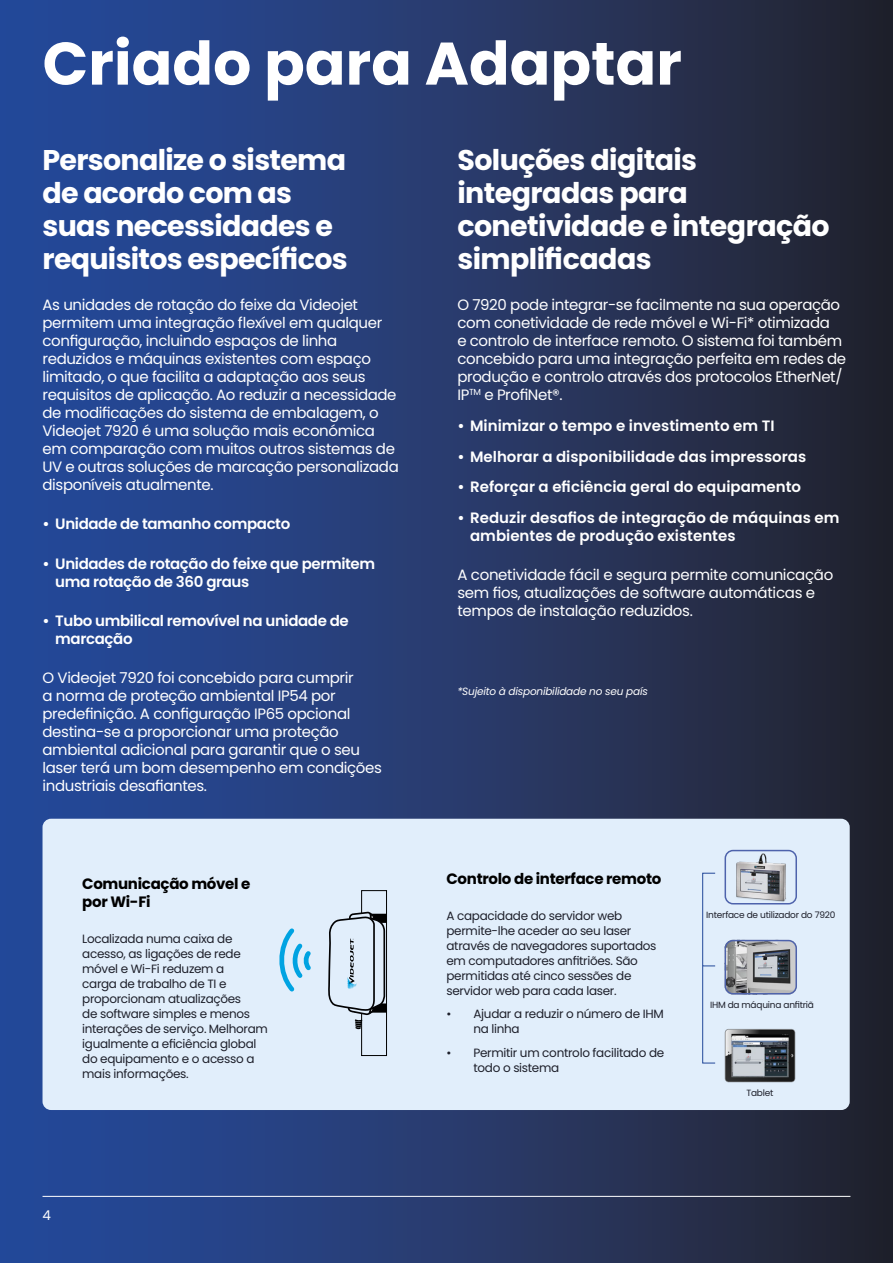
<style>
.page{position:relative;width:893px;height:1263px;background:#fff}
.page>*{position:absolute;margin:0;border:0;box-sizing:border-box;transform-origin:0 0}
.t1{font:700 60px "Poppins";color:#fff}
.t2{font:700 28.5px/33px "Poppins";letter-spacing:-.025em;color:#fff}
.t3{font:15px/18px "Poppins";letter-spacing:-.025em;color:#fff}
.t4{font:600 15px/18px "Poppins";color:#fff}
.t5{font:600 15px/18px "Poppins";letter-spacing:-.025em;color:#fff}
.t6{font:700 15px/18px "Poppins";letter-spacing:-.02em;color:#000}
.t7{font:13.5px "Poppins";color:#fff}
.t8{font:12px/15px "Poppins";letter-spacing:-.025em;color:#1d1f2a}
.t9{font:italic 10.5px "Poppins";letter-spacing:-.02em;color:#fff}
.t10{font:9px "Poppins";letter-spacing:-.025em;color:#1d1f2a}
</style>
<div class="page">
<div style="left:0;top:0;width:893px;height:1263px;background:linear-gradient(to right,#274da4,#252531)"></div>
<div style="left:43px;top:819px;width:807px;height:291px;background:#e1eefb;border-radius:9px"></div>
<div style="left:361px;top:890px;width:26px;height:166px;border:1px solid #000"></div>
<svg style="left:326px;top:911px;width:68px;height:235px"></svg>
<svg style="left:279px;top:928px;width:32px;height:64px"></svg>
<hr style="left:43px;top:1196px;width:807px;height:1px;background:#fff">
<img style="left:715px;top:1029px;width:81px;height:54px">
<img style="left:727px;top:940px;width:70px;height:54px">
<div style="left:724px;top:940px;width:73px;height:54px;border:2px solid #4e63ac;border-radius:8px"></div>
<div style="left:702px;top:873px;width:13px;height:93px;border:1px solid #224899"></div>
<svg style="left:702px;top:966px;width:13px;height:97px"></svg>
<img style="left:736px;top:853px;width:50px;height:48px">
<div style="left:724px;top:850px;width:73px;height:54px;border:2px solid #4e63ac;border-radius:8px"></div>
<h1 class="t1" style="left:43px;top:29px;width:641px">Criado para Adaptar</h1>
<h2 class="t2" style="left:43px;top:144px;width:307px">Personalize o sistema de acordo com as suas necessidades e requisitos específicos</h2>
<p class="t3" style="left:43px;top:296px;width:358px">As unidades de rotação do feixe da Videojet permitem uma integração flexível em qualquer configuração, incluindo espaços de linha reduzidos e máquinas existentes com espaço limitado, o que facilita a adaptação aos seus requisitos de aplicação. Ao reduzir a necessidade de modificações do sistema de embalagem, o Videojet 7920 é uma solução mais económica em comparação com muitos outros sistemas de UV e outras soluções de marcação personalizada disponíveis atualmente.</p>
<p class="t5" style="left:43px;top:515px;width:249px">• Unidade de tamanho compacto</p>
<p class="t5" style="left:55px;top:554px;width:321px;text-indent:-13px">• Unidades de rotação do feixe que permitem uma rotação de 360 graus</p>
<p class="t5" style="left:55px;top:612px;width:295px;text-indent:-13px">• Tubo umbilical removível na unidade de marcação</p>
<p class="t3" style="left:43px;top:669px;width:341px">O Videojet 7920 foi concebido para cumprir<br>a norma de proteção ambiental IP54 por predefinição. A configuração IP65 opcional destina-se a proporcionar uma proteção ambiental adicional para garantir que o seu laser terá um bom desempenho em condições industriais desafiantes.</p>
<p class="t6" style="left:82px;top:875px;width:170px">Comunicação móvel e por Wi-Fi</p>
<p class="t8" style="left:82px;top:931px;width:187px">Localizada numa caixa de acesso, as ligações de rede móvel e Wi-Fi reduzem a<br>carga de trabalho de TI e proporcionam atualizações<br>de software simples e menos interações de serviço. Melhoram igualmente a eficiência global do equipamento e o acesso a mais informações.</p>
<p class="t7" style="left:43px;top:1208px;width:10px">4</p>
<h2 class="t2" style="left:457px;top:144px;width:374px">Soluções digitais integradas para conetividade e integração simplificadas</h2>
<p class="t3" style="left:457px;top:296px;width:390px">O 7920 pode integrar-se facilmente na sua operação com conetividade de rede móvel e Wi-Fi* otimizada<br>e controlo de interface remoto. O sistema foi também concebido para uma integração perfeita em redes de produção e controlo através dos protocolos EtherNet/ IP<sup>TM</sup> e ProfiNet®.</p>
<p class="t4" style="left:457px;top:417px;width:319px">• Minimizar o tempo e investimento em TI</p>
<p class="t4" style="left:457px;top:447px;width:350px">• Melhorar a disponibilidade das impressoras</p>
<p class="t4" style="left:457px;top:478px;width:345px">• Reforçar a eficiência geral do equipamento</p>
<p class="t4" style="left:470px;top:509px;width:371px;text-indent:-13px">• Reduzir desafios de integração de máquinas em ambientes de produção existentes</p>
<p class="t3" style="left:457px;top:566px;width:377px">A conetividade fácil e segura permite comunicação sem fios, atualizações de software automáticas e tempos de instalação reduzidos.</p>
<p class="t9" style="left:457px;top:685px;width:192px">*Sujeito à disponibilidade no seu país</p>
<p class="t6" style="left:446px;top:869px;width:216px">Controlo de interface remoto</p>
<p class="t8" style="left:446px;top:908px;width:211px">A capacidade do servidor web permite-lhe aceder ao seu laser através de navegadores suportados em computadores anfitriões. São permitidas até cinco sessões de servidor web para cada laser.</p>
<p class="t8" style="left:473px;top:1007px;width:192px;text-indent:-27px">• Ajudar a reduzir o número de IHM na linha</p>
<p class="t8" style="left:473px;top:1045px;width:192px;text-indent:-27px">• Permitir um controlo facilitado de todo o sistema</p>
<p class="t10" style="left:706px;top:910px;width:131px">Interface de utilizador do 7920</p>
<p class="t10" style="left:710px;top:1000px;width:106px">IHM da máquina anfitriã</p>
<p class="t10" style="left:746px;top:1088px;width:28px">Tablet</p>
</div>
